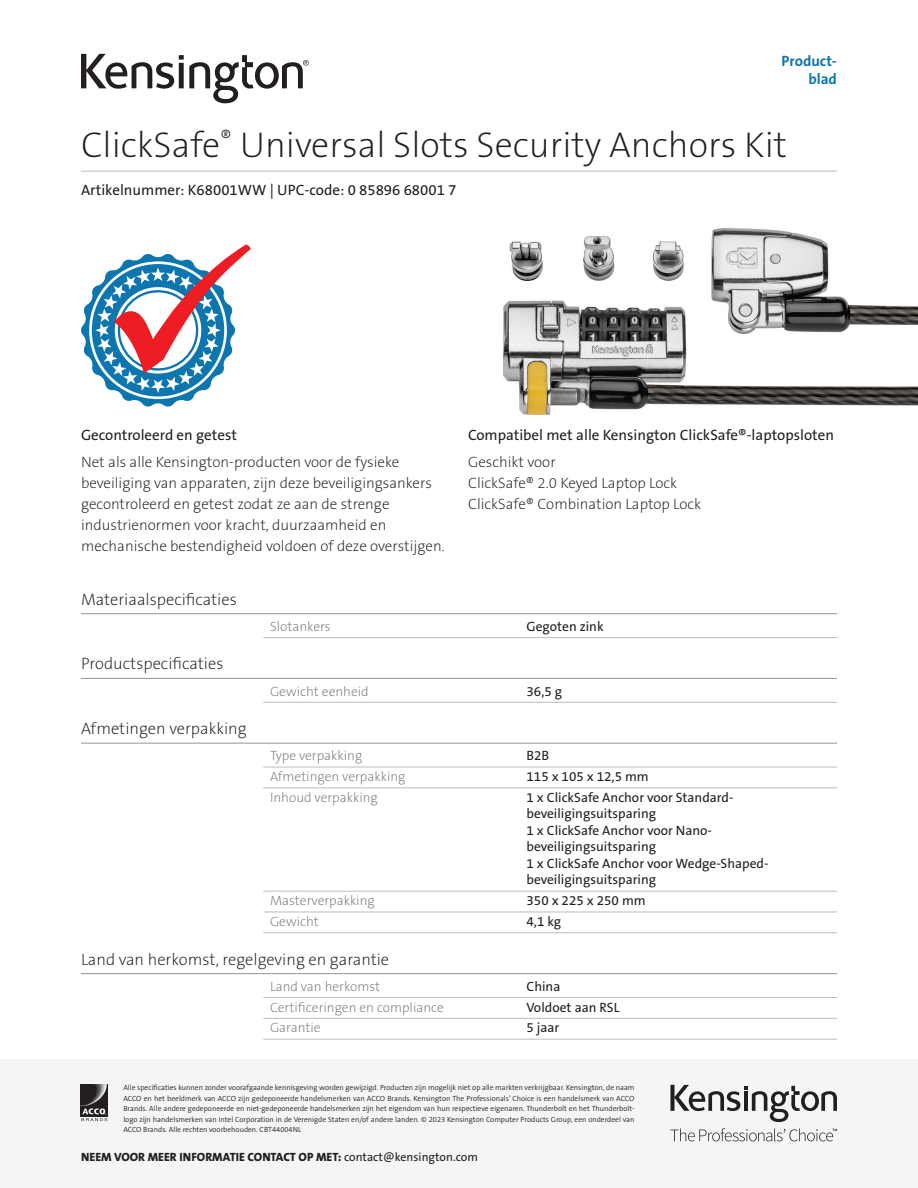
<style>
.page{position:relative;width:918px;height:1188px;background:#fff}
.page>*{position:absolute;margin:0;border:0;box-sizing:border-box;transform-origin:0 0}
.Main_Header{font:36px "The Sans KENSINGTON2 XL";color:#231f20}
.t1{font:16.5px "The Sans KENSINGTON2 XL";color:#231f20}
.Body{font:15px/21px "The Sans KENSINGTON2 XL";color:#231f20}
.Body-2{font:15px "The Sans KENSINGTON5 Rg";color:#231f20}
.Part_No__UPC{font:15px "The Sans KENSINGTON5 Rg";color:#231f20}
.Part_No__UPC-2{font:15px "The Sans KENSINGTON7 Bd";color:#0e76ae}
.Bullets{font:13.5px/16.5px "The Sans KENSINGTON5 Rg";color:#231f20}
.Bullets-2{font:13.5px "The Sans KENSINGTON2 XL";color:#76787b}
.t2{font:12px "The Sans KENSINGTON8 XB";color:#231f20}
.t3{font:7.5px/10.5px "The Sans KENSINGTON4 SL";color:#231f20;text-align:justify}
.s1{font-family:"The Sans KENSINGTON5 Rg"}
</style>
<div class="page">
<svg style="left:81px;top:54px;width:228px;height:49px"></svg>
<svg style="left:81px;top:244px;width:170px;height:163px"></svg>
<img style="left:503px;top:227px;width:415px;height:188px">
<hr style="left:81px;top:613px;width:756px;height:1px;background:#939598">
<hr style="left:263px;top:637px;width:574px;height:1px;background:#bcbdc0">
<hr style="left:81px;top:678px;width:756px;height:1px;background:#939598">
<hr style="left:263px;top:702px;width:574px;height:1px;background:#bcbdc0">
<hr style="left:81px;top:743px;width:756px;height:1px;background:#939598">
<hr style="left:263px;top:767px;width:574px;height:1px;background:#bcbdc0">
<hr style="left:263px;top:788px;width:574px;height:1px;background:#bcbdc0">
<hr style="left:263px;top:891px;width:574px;height:1px;background:#bcbdc0">
<hr style="left:263px;top:912px;width:574px;height:1px;background:#bcbdc0">
<hr style="left:263px;top:933px;width:574px;height:1px;background:#bcbdc0">
<hr style="left:81px;top:973px;width:756px;height:1px;background:#939598">
<hr style="left:263px;top:997px;width:574px;height:1px;background:#bcbdc0">
<hr style="left:263px;top:1018px;width:574px;height:1px;background:#bcbdc0">
<hr style="left:263px;top:1039px;width:574px;height:1px;background:#bcbdc0">
<hr style="left:81px;top:171px;width:756px;height:1px;background:#bcbdc0">
<div style="left:0;top:1060px;width:918px;height:128px;background:#f5f5f6"></div>
<img style="left:81px;top:1085px;width:27px;height:32px">
<svg style="left:81px;top:1108px;width:26px;height:13px"></svg>
<svg style="left:670px;top:1085px;width:167px;height:37px"></svg>
<svg style="left:670px;top:1128px;width:167px;height:13px"></svg>
<p class="Part_No__UPC-2" style="left:782px;top:53px;width:57px">Product-</p>
<p class="Part_No__UPC-2" style="left:808px;top:71px;width:30px">blad</p>
<p class="Main_Header" style="left:81px;top:126px;width:708px">ClickSafe<sup>®</sup> Universal Slots Security Anchors Kit</p>
<p class="Part_No__UPC" style="left:81px;top:182px;width:377px">Artikelnummer: K68001WW | UPC-code: 0 85896 68001 7</p>
<p class="Body-2" style="left:81px;top:426px;width:157px">Gecontroleerd en getest</p>
<p class="Body" style="left:81px;top:452px;width:365px">Net als alle Kensington-producten voor de fysieke beveiliging van apparaten, zijn deze beveiligingsankers gecontroleerd en getest zodat ze aan de strenge industrienormen voor kracht, duurzaamheid en mechanische bestendigheid voldoen of deze overstijgen.</p>
<p class="t1" style="left:81px;top:590px;width:157px">Materiaalspecificaties</p>
<p class="Body-2" style="left:468px;top:426px;width:368px">Compatibel met alle Kensington ClickSafe®-laptopsloten</p>
<p class="Body" style="left:468px;top:452px;width:235px">Geschikt voor<br>ClickSafe® 2.0 Keyed Laptop Lock<br>ClickSafe® Combination Laptop Lock</p>
<p class="t1" style="left:81px;top:655px;width:144px">Productspecificaties</p>
<p class="t1" style="left:81px;top:720px;width:167px">Afmetingen verpakking</p>
<p class="Bullets-2" style="left:270px;top:619px;width:62px">Slotankers</p>
<p class="Bullets" style="left:526px;top:619px;width:79px">Gegoten zink</p>
<p class="Bullets-2" style="left:270px;top:684px;width:100px">Gewicht eenheid</p>
<p class="Bullets" style="left:526px;top:683px;width:37px">36,5 g</p>
<p class="Bullets-2" style="left:270px;top:749px;width:94px">Type verpakking</p>
<p class="Bullets" style="left:526px;top:748px;width:24px">B2B</p>
<p class="Bullets-2" style="left:270px;top:769px;width:137px">Afmetingen verpakking</p>
<p class="Bullets" style="left:526px;top:769px;width:124px">115 x 105 x 12,5 mm</p>
<p class="Bullets-2" style="left:270px;top:790px;width:109px">Inhoud verpakking</p>
<p class="Bullets" style="left:526px;top:790px;width:244px">1 x ClickSafe Anchor voor Standard&shy;beveiligingsuitsparing<br>1 x ClickSafe Anchor voor Nano&shy;beveiligingsuitsparing<br>1 x ClickSafe Anchor voor Wedge-Shaped&shy;beveiligingsuitsparing</p>
<p class="Bullets-2" style="left:270px;top:893px;width:106px">Masterverpakking</p>
<p class="Bullets" style="left:526px;top:893px;width:121px">350 x 225 x 250 mm</p>
<p class="Bullets-2" style="left:270px;top:914px;width:50px">Gewicht</p>
<p class="Bullets" style="left:526px;top:914px;width:36px">4,1 kg</p>
<p class="t1" style="left:81px;top:950px;width:310px">Land van herkomst, regelgeving en garantie</p>
<p class="Bullets-2" style="left:270px;top:979px;width:112px">Land van herkomst</p>
<p class="Bullets" style="left:526px;top:978px;width:35px">China</p>
<p class="Bullets-2" style="left:270px;top:1000px;width:176px">Certificeringen en compliance</p>
<p class="Bullets" style="left:526px;top:999px;width:94px">Voldoet aan RSL</p>
<p class="Bullets-2" style="left:270px;top:1021px;width:52px">Garantie</p>
<p class="Bullets" style="left:526px;top:1020px;width:34px">5 jaar</p>
<p class="t3" style="left:123px;top:1083px;width:513px">Alle specificaties kunnen zonder voorafgaande kennisgeving worden gewijzigd. Producten zijn mogelijk niet op alle markten verkrijgbaar. Kensington, de naam ACCO en het beeldmerk van ACCO zijn gedeponeerde handelsmerken van ACCO Brands. Kensington The Professionals’ Choice is een handelsmerk van ACCO Brands. Alle andere gedeponeerde en niet-gedeponeerde handelsmerken zijn het eigendom van hun respectieve eigenaren. Thunderbolt en het Thunderbolt&shy;logo zijn handelsmerken van Intel Corporation in de Verenigde Staten en/of andere landen. © 2023 Kensington Computer Products Group, een onderdeel van ACCO Brands. Alle rechten voorbehouden. CBT44004NL</p>
<p class="t2" style="left:81px;top:1150px;width:398px">NEEM VOOR MEER INFORMATIE CONTACT OP MET: <span class="s1">contact@kensington.com</span></p>
</div>
